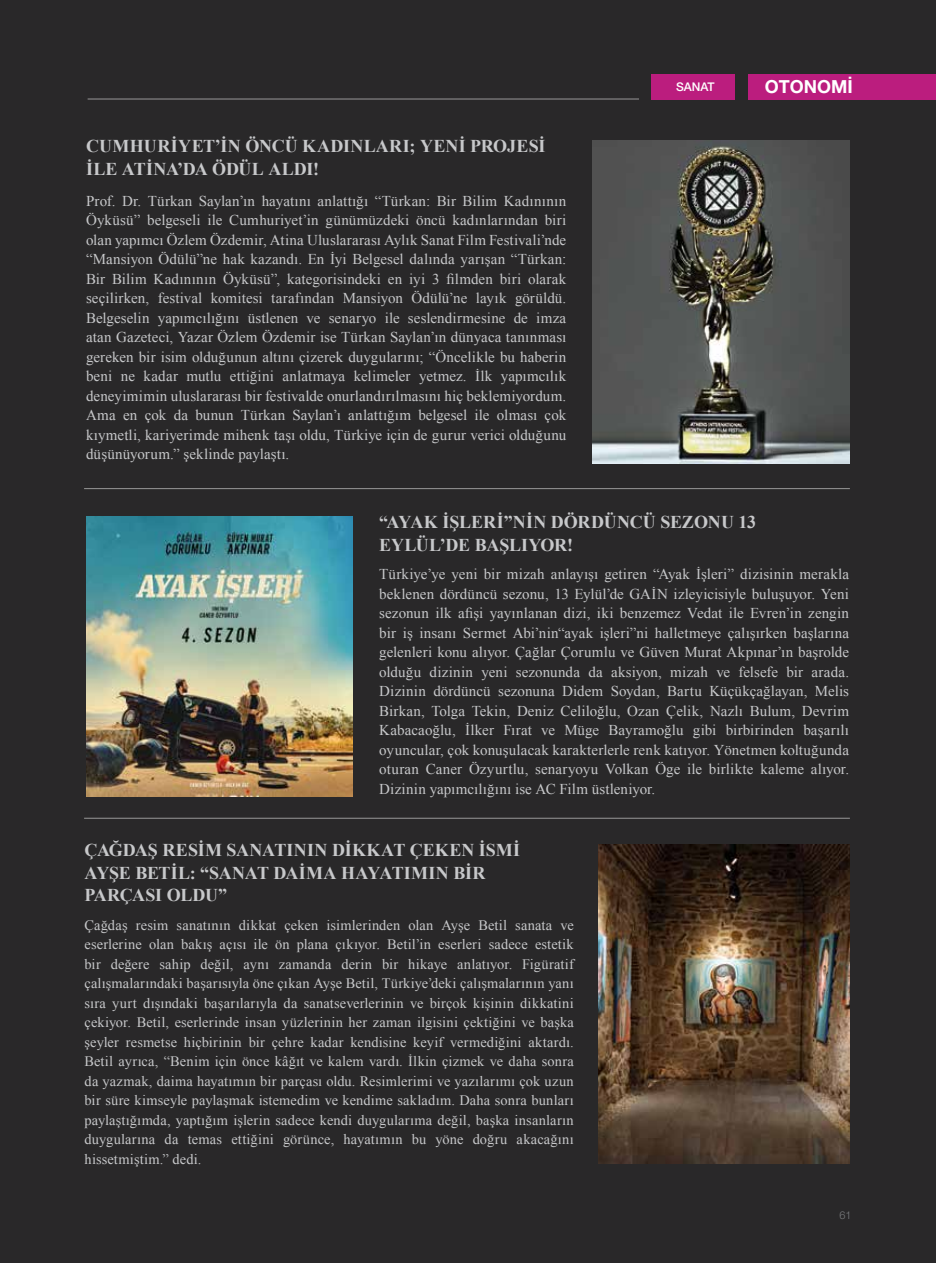
<style>
.page{position:relative;width:936px;height:1263px;background:#fff}
.page>*{position:absolute;margin:0;border:0;box-sizing:border-box;transform-origin:0 0}
.t1{font:700 18px/22.5px "Times New Roman";color:#c7c8ca}
.t2{font:700 18px "Helvetica Neue LT Pro";color:#fff}
.t3{font:15px/19.5px "Times New Roman";letter-spacing:.005em;color:#c7c8ca;text-align:justify}
.t4{font:14.4px/19.5px "Times New Roman";letter-spacing:.01em;color:#c7c8ca;text-align:justify}
.t5{font:500 12px "Helvetica Neue LT Pro";color:#fff}
.t6{font:300 10.8px "Helvetica Neue LT Pro";color:#7a7c7e}
</style>
<div class="page">
<div style="left:0;top:0;width:935px;height:1263px;background:#292829"></div>
<div style="left:748px;top:74px;width:187px;height:26px;background:#bb1d7e"></div>
<hr style="left:88px;top:99px;width:551px;height:1px;background:#989898">
<div style="left:651px;top:74px;width:83px;height:26px;background:#bb1d7e"></div>
<img style="left:592px;top:140px;width:257px;height:323px">
<img style="left:598px;top:844px;width:251px;height:320px">
<img style="left:86px;top:516px;width:266px;height:281px">
<hr style="left:84px;top:488px;width:765px;height:1px;background:#989898">
<hr style="left:84px;top:818px;width:765px;height:1px;background:#989898">
<p class="t1" style="left:86px;top:135px;width:461px">CUMHURİYET’İN ÖNCÜ KADINLARI; YENİ PROJESİ<br>İLE ATİNA’DA ÖDÜL ALDI!</p>
<p class="t3" style="left:86px;top:191px;width:482px">Prof. Dr. Türkan Saylan’ın hayatını anlattığı “Türkan: Bir Bilim Kadınının Öyküsü” belgeseli ile Cumhuriyet’in günümüzdeki öncü kadınlarından biri olan yapımcı Özlem Özdemir, Atina Uluslararası Aylık Sanat Film Festivali’nde “Mansiyon Ödülü”ne hak kazandı. En İyi Belgesel dalında yarışan “Türkan:<br>Bir Bilim Kadınının Öyküsü”, kategorisindeki en iyi 3 filmden biri olarak seçilirken, festival komitesi tarafından Mansiyon Ödülü’ne layık görüldü.<br>Belgeselin yapımcılığını üstlenen ve senaryo ile seslendirmesine de imza atan Gazeteci, Yazar Özlem Özdemir ise Türkan Saylan’ın dünyaca tanınması gereken bir isim olduğunun altını çizerek duygularını; “Öncelikle bu haberin beni ne kadar mutlu ettiğini anlatmaya kelimeler yetmez. İlk yapımcılık deneyimimin uluslararası bir festivalde onurlandırılmasını hiç beklemiyordum.<br>Ama en çok da bunun Türkan Saylan’ı anlattığım belgesel ile olması çok kıymetli, kariyerimde mihenk taşı oldu, Türkiye için de gurur verici olduğunu düşünüyorum.” şeklinde paylaştı.</p>
<p class="t5" style="left:676px;top:79px;width:40px">SANAT</p>
<p class="t2" style="left:764px;top:75px;width:89px">OTONOMİ</p>
<p class="t1" style="left:379px;top:510px;width:378px">“AYAK İŞLERİ”NİN DÖRDÜNCÜ SEZONU 13<br>EYLÜL’DE BAŞLIYOR!</p>
<p class="t3" style="left:379px;top:564px;width:471px">Türkiye’ye yeni bir mizah anlayışı getiren “Ayak İşleri” dizisinin merakla beklenen dördüncü sezonu, 13 Eylül’de GAİN izleyicisiyle buluşuyor. Yeni sezonun ilk afişi yayınlanan dizi, iki benzemez Vedat ile Evren’in zengin bir iş insanı Sermet Abi’nin“ayak işleri”ni halletmeye çalışırken başlarına gelenleri konu alıyor. Çağlar Çorumlu ve Güven Murat Akpınar’ın başrolde olduğu dizinin yeni sezonunda da aksiyon, mizah ve felsefe bir arada.<br>Dizinin dördüncü sezonuna Didem Soydan, Bartu Küçükçağlayan, Melis Birkan, Tolga Tekin, Deniz Celiloğlu, Ozan Çelik, Nazlı Bulum, Devrim Kabacaoğlu, İlker Fırat ve Müge Bayramoğlu gibi birbirinden başarılı oyuncular, çok konuşulacak karakterlerle renk katıyor. Yönetmen koltuğunda oturan Caner Özyurtlu, senaryoyu Volkan Öge ile birlikte kaleme alıyor.<br>Dizinin yapımcılığını ise AC Film üstleniyor.</p>
<p class="t1" style="left:84px;top:838px;width:437px">ÇAĞDAŞ RESİM SANATININ DİKKAT ÇEKEN İSMİ<br>AYŞE BETİL: “SANAT DAİMA HAYATIMIN BİR<br>PARÇASI OLDU”</p>
<p class="t4" style="left:84px;top:915px;width:491px">Çağdaş resim sanatının dikkat çeken isimlerinden olan Ayşe Betil sanata ve eserlerine olan bakış açısı ile ön plana çıkıyor. Betil’in eserleri sadece estetik bir değere sahip değil, aynı zamanda derin bir hikaye anlatıyor. Figüratif çalışmalarındaki başarısıyla öne çıkan Ayşe Betil, Türkiye’deki çalışmalarının yanı sıra yurt dışındaki başarılarıyla da sanatseverlerinin ve birçok kişinin dikkatini çekiyor. Betil, eserlerinde insan yüzlerinin her zaman ilgisini çektiğini ve başka şeyler resmetse hiçbirinin bir çehre kadar kendisine keyif vermediğini aktardı.<br>Betil ayrıca, “Benim için önce kâğıt ve kalem vardı. İlkin çizmek ve daha sonra da yazmak, daima hayatımın bir parçası oldu. Resimlerimi ve yazılarımı çok uzun bir süre kimseyle paylaşmak istemedim ve kendime sakladım. Daha sonra bunları paylaştığımda, yaptığım işlerin sadece kendi duygularıma değil, başka insanların duygularına da temas ettiğini görünce, hayatımın bu yöne doğru akacağını hissetmiştim.” dedi.</p>
<p class="t6" style="left:839px;top:1209px;width:13px">61</p>
</div>
